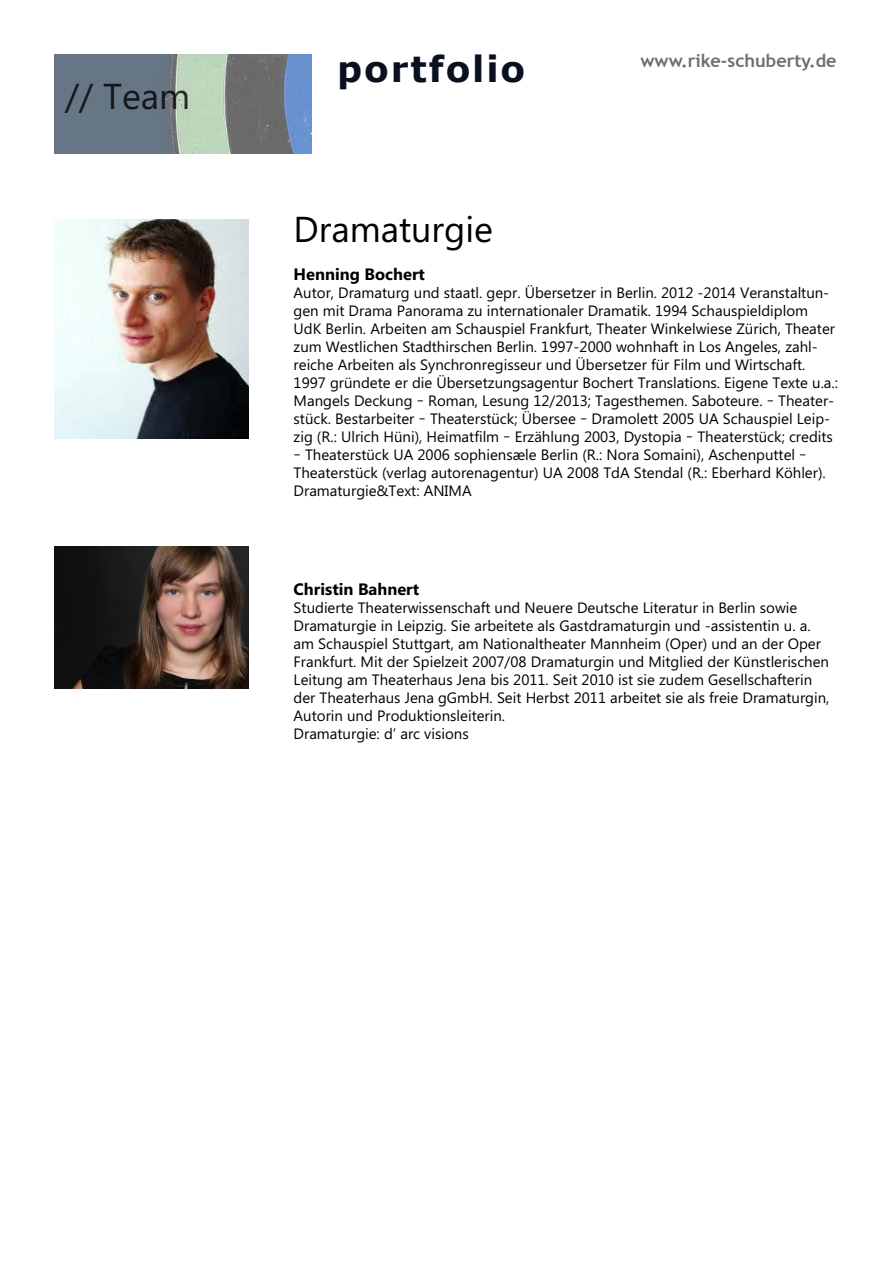
<style>
.page{position:relative;width:893px;height:1263px;background:#fff}
.page>*{position:absolute;margin:0;border:0;box-sizing:border-box;transform-origin:0 0}
.t1{font:36px "Microsoft Phags Pa";color:#000}
.t2{font:700 36px "Verdana";letter-spacing:.05em;color:#091020}
.t3{font:700 18px "Trebuchet MS";color:#6d6e71}
.t4{font:700 16.5px "Microsoft Phags Pa";color:#000}
.t5{font:15px/18px "Microsoft Phags Pa";color:#000}
</style>
<div class="page">
<img style="left:54px;top:546px;width:194px;height:142px">
<img style="left:54px;top:220px;width:194px;height:219px">
<img style="left:55px;top:54px;width:257px;height:99px">
<h1 class="t1" style="left:65px;top:71px;width:126px">// Team</h1>
<h1 class="t2" style="left:337px;top:43px;width:189px">portfolio</h1>
<p class="t3" style="left:640px;top:50px;width:197px">www.rike-schuberty.de</p>
<h1 class="t1" style="left:294px;top:204px;width:201px">Dramaturgie</h1>
<p class="t4" style="left:294px;top:262px;width:133px">Henning Bochert</p>
<p class="t5" style="left:294px;top:283px;width:546px">Autor, Dramaturg und staatl. gepr. Übersetzer in Berlin. 2012 -2014 Veranstaltun&shy;gen mit Drama Panorama zu internationaler Dramatik. 1994 Schauspieldiplom UdK Berlin. Arbeiten am Schauspiel Frankfurt, Theater Winkelwiese Zürich, Theater zum Westlichen Stadthirschen Berlin. 1997-2000 wohnhaft in Los Angeles, zahl&shy;reiche Arbeiten als Synchronregisseur und Übersetzer für Film und Wirtschaft.<br>1997 gründete er die Übersetzungsagentur Bochert Translations. Eigene Texte u.a.:<br>Mangels Deckung – Roman, Lesung 12/2013; Tagesthemen. Saboteure. – Theater&shy;stück. Bestarbeiter – Theaterstück; Übersee – Dramolett 2005 UA Schauspiel Leip&shy;zig (R.: Ulrich Hüni), Heimatfilm – Erzählung 2003, Dystopia – Theaterstück; credits</p>
<p class="t5" style="left:294px;top:445px;width:534px">– Theaterstück UA 2006 sophiensæle Berlin (R.: Nora Somaini), Aschenputtel –<br>Theaterstück (verlag autorenagentur) UA 2008 TdA Stendal (R.: Eberhard Köhler).<br>Dramaturgie&amp;Text: ANIMA</p>
<p class="t4" style="left:294px;top:577px;width:127px">Christin Bahnert</p>
<p class="t5" style="left:294px;top:598px;width:537px">Studierte Theaterwissenschaft und Neuere Deutsche Literatur in Berlin sowie Dramaturgie in Leipzig. Sie arbeitete als Gastdramaturgin und -assistentin u. a. am Schauspiel Stuttgart, am Nationaltheater Mannheim (Oper) und an der Oper Frankfurt. Mit der Spielzeit 2007/08 Dramaturgin und Mitglied der Künstlerischen Leitung am Theaterhaus Jena bis 2011. Seit 2010 ist sie zudem Gesellschafterin der Theaterhaus Jena gGmbH. Seit Herbst 2011 arbeitet sie als freie Dramaturgin, Autorin und Produktionsleiterin.<br>Dramaturgie: d’ arc visions</p>
</div>
